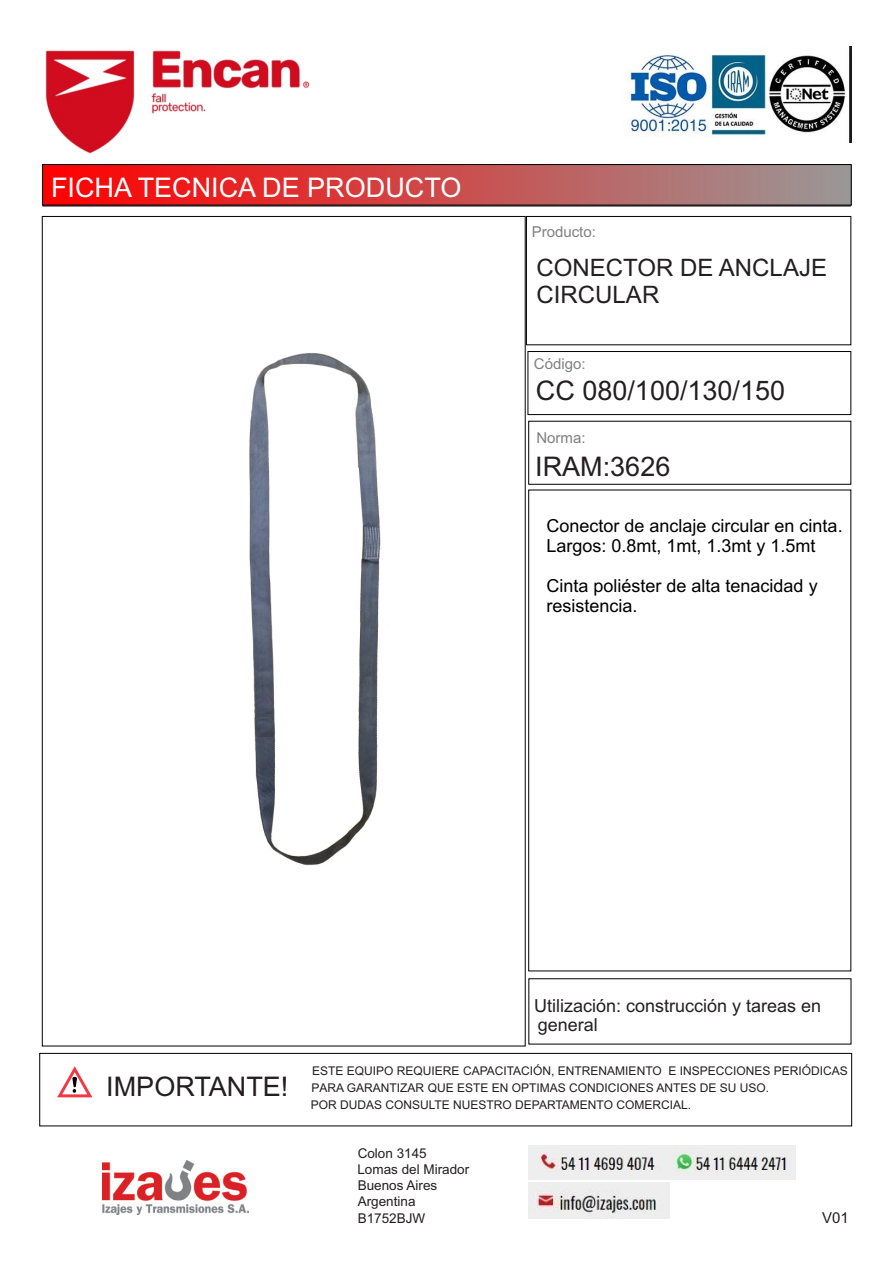
<style>
.page{position:relative;width:893px;height:1262px;background:#fff}
.page>*{position:absolute;margin:0;border:0;box-sizing:border-box;transform-origin:0 0}
.t1{font:27px "Arial";color:#231f20}
.t2{font:27px "Arial";color:#fff}
.t3{font:27px "Arial";color:#241f21}
.t4{font:24px/26.8px "Arial";color:#231f20}
.t5{font:18px/20.1px "Arial";color:#000}
.t6{font:18px "Arial";color:#231f20}
.t7{font:15px "Arial";color:#808080}
.t8{font:15px "Arial";color:#241f21}
.t9{font:13.5px/16.2px "Arial";color:#241f21}
.t10{font:12px/17.7px "Arial";color:#241f21}
</style>
<div class="page">
<div style="left:39px;top:1053px;width:813px;height:73px;border:1px solid #000"></div>
<div style="left:43px;top:164px;width:808px;height:41px;background:linear-gradient(to right,#f00,#9a9898)"></div>
<div style="left:42px;top:164px;width:809px;height:41px;border:1px solid #000"></div>
<hr style="left:43px;top:205px;width:807px;height:1px;background:#241f21">
<div style="left:526px;top:216px;width:325px;height:129px;border:1px solid #000"></div>
<div style="left:527px;top:351px;width:324px;height:64px;border:1px solid #000"></div>
<svg style="left:57px;top:1066px;width:35px;height:31px"></svg>
<div style="left:528px;top:489px;width:323px;height:482px;border:1px solid #000"></div>
<img style="left:629px;top:46px;width:222px;height:96px">
<img style="left:529px;top:1145px;width:266px;height:34px">
<img style="left:528px;top:1182px;width:141px;height:36px">
<img style="left:45px;top:50px;width:265px;height:104px">
<img style="left:103px;top:1160px;width:145px;height:54px">
<img style="left:249px;top:353px;width:132px;height:513px">
<h1 class="t2" style="left:51px;top:177px;width:412px">FICHA TECNICA DE PRODUCTO</h1>
<p class="t7" style="left:531px;top:226px;width:66px">Producto:</p>
<h2 class="t4" style="left:536px;top:256px;width:292px">CONECTOR DE ANCLAJE<br>CIRCULAR</h2>
<p class="t7" style="left:534px;top:358px;width:53px">Código:</p>
<h1 class="t1" style="left:536px;top:380px;width:251px">CC 080/100/130/150</h1>
<p class="t7" style="left:536px;top:432px;width:51px">Norma:</p>
<h1 class="t3" style="left:535px;top:456px;width:137px">IRAM:3626</h1>
<h3 class="t5" style="left:546px;top:517px;width:298px">Conector de anclaje circular en cinta.<br>Largos: 0.8mt, 1mt, 1.3mt y 1.5mt</h3>
<h3 class="t5" style="left:546px;top:577px;width:273px">Cinta poliéster de alta tenacidad y resistencia.</h3>
<h3 class="t6" style="left:534px;top:999px;width:289px">Utilización: construcción y tareas en</h3>
<h3 class="t6" style="left:537px;top:1018px;width:62px">general</h3>
<h1 class="t1" style="left:106px;top:1076px;width:184px">IMPORTANTE!</h1>
<p class="t10" style="left:312px;top:1062px;width:537px">ESTE EQUIPO REQUIERE CAPACITACIÓN, ENTRENAMIENTO E INSPECCIONES PERIÓDICAS</p>
<p class="t10" style="left:311px;top:1079px;width:460px">PARA GARANTIZAR QUE ESTE EN OPTIMAS CONDICIONES ANTES DE SU USO.<br>POR DUDAS CONSULTE NUESTRO DEPARTAMENTO COMERCIAL.</p>
<p class="t9" style="left:357px;top:1146px;width:113px">Colon 3145<br>Lomas del Mirador<br>Buenos Aires<br>Argentina<br>B1752BJW</p>
<p class="t8" style="left:822px;top:1212px;width:28px">V01</p>
</div>
